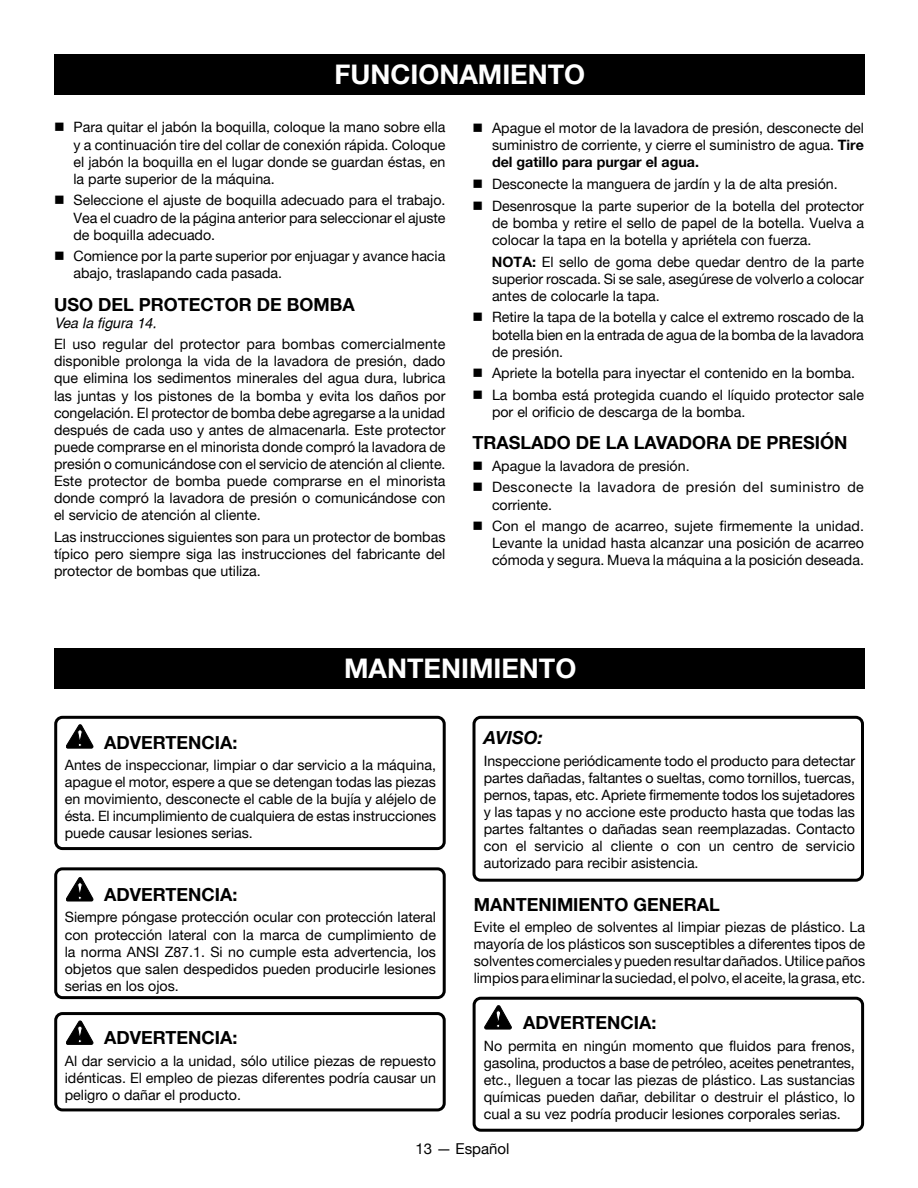
<style>
.page{position:relative;width:918px;height:1188px;background:#fff}
.page>*{position:absolute;margin:0;border:0;box-sizing:border-box;transform-origin:0 0}
.HEADING{font:700 27px "Helvetica Neue";color:#fff}
.Heading_2{font:700 18px "Helvetica Neue";color:#000}
.Warning{font:700 18px "Helvetica Neue";color:#000}
.Heading_2_w_no_space{font:700 18px "Helvetica Neue";color:#000}
.Warning-2{font:italic 700 18px "Helvetica Neue";color:#000}
.t1{font:15px "Helvetica Neue";color:#000}
.bullets{font:14.25px/17.1px "Helvetica Neue";color:#000;text-align:justify}
.Warning_Text{font:14.25px/17.1px "Helvetica Neue";color:#000;text-align:justify}
.Body_text{font:14.25px/17.1px "Helvetica Neue";letter-spacing:-.005em;color:#000;text-align:justify}
.bullets-2{font:14.25px/17.1px "Helvetica Neue";letter-spacing:.035em;color:#000}
.See_figure{font:italic 14.25px "Helvetica";color:#000}
.s1{font-weight:700}
</style>
<div class="page">
<div style="left:54px;top:716px;width:392px;height:134px;border:3px solid #000;border-radius:7px"></div>
<div style="left:472px;top:716px;width:392px;height:166px;border:3px solid #000;border-radius:7px"></div>
<div style="left:54px;top:867px;width:392px;height:132px;border:3px solid #000;border-radius:7px"></div>
<div style="left:54px;top:1012px;width:392px;height:99px;border:3px solid #000;border-radius:7px"></div>
<div style="left:473px;top:997px;width:391px;height:135px;border:3px solid #000;border-radius:7px"></div>
<svg style="left:66px;top:725px;width:27px;height:23px"></svg>
<svg style="left:66px;top:878px;width:27px;height:23px"></svg>
<svg style="left:66px;top:1021px;width:27px;height:23px"></svg>
<svg style="left:485px;top:1006px;width:26px;height:23px"></svg>
<div style="left:55px;top:649px;width:810px;height:40px;background:#000"></div>
<div style="left:54px;top:54px;width:811px;height:41px;background:#000"></div>
<p class="HEADING" style="left:334px;top:57px;width:252px">FUNCIONAMIENTO</p>
<p class="bullets" style="left:74px;top:119px;width:374px;text-indent:-20px">■ Para quitar el jabón la boquilla, coloque la mano sobre ella y a continuación tire del collar de conexión rápida. Coloque el jabón la boquilla en el lugar donde se guardan éstas, en la parte superior de la máquina.</p>
<p class="bullets" style="left:74px;top:192px;width:374px;text-indent:-20px">■ Seleccione el ajuste de boquilla adecuado para el trabajo.<br>Vea el cuadro de la página anterior para seleccionar el ajuste de boquilla adecuado.</p>
<p class="bullets" style="left:74px;top:247px;width:373px;text-indent:-20px">■ Comience por la parte superior por enjuagar y avance hacia abajo, traslapando cada pasada.</p>
<p class="Heading_2_w_no_space" style="left:54px;top:293px;width:302px">USO DEL PROTECTOR DE BOMBA</p>
<p class="See_figure" style="left:54px;top:314px;width:104px">Vea la figura 14.</p>
<p class="bullets" style="left:54px;top:335px;width:393px">El uso regular del protector para bombas comercialmente disponible prolonga la vida de la lavadora de presión, dado que elimina los sedimentos minerales del agua dura, lubrica las juntas y los pistones de la bomba y evita los daños por congelación. El protector de bomba debe agregarse a la unidad después de cada uso y antes de almacenarla. Este protector puede comprarse en el minorista donde compró la lavadora de presión o comunicándose con el servicio de atención al cliente.<br>Este protector de bomba puede comprarse en el minorista donde compró la lavadora de presión o comunicándose con el servicio de atención al cliente.</p>
<p class="bullets" style="left:54px;top:528px;width:393px">Las instrucciones siguientes son para un protector de bombas típico pero siempre siga las instrucciones del fabricante del protector de bombas que utiliza.</p>
<p class="bullets" style="left:492px;top:119px;width:374px;text-indent:-20px">■ Apague el motor de la lavadora de presión, desconecte del suministro de corriente, y cierre el suministro de agua. <span class="s1">Tire del gatillo para purgar el agua.</span></p>
<p class="bullets" style="left:472px;top:175px;width:367px">■ Desconecte la manguera de jardín y la de alta presión.</p>
<p class="bullets" style="left:492px;top:197px;width:374px;text-indent:-20px">■ Desenrosque la parte superior de la botella del protector de bomba y retire el sello de papel de la botella. Vuelva a colocar la tapa en la botella y apriétela con fuerza.</p>
<p class="bullets" style="left:492px;top:253px;width:374px"><span class="s1">NOTA:</span> El sello de goma debe quedar dentro de la parte superior roscada. Si se sale, asegúrese de volverlo a colocar antes de colocarle la tapa.</p>
<p class="bullets" style="left:492px;top:309px;width:373px;text-indent:-20px">■ Retire la tapa de la botella y calce el extremo roscado de la botella bien en la entrada de agua de la bomba de la lavadora de presión.</p>
<p class="bullets" style="left:472px;top:364px;width:384px">■ Apriete la botella para inyectar el contenido en la bomba.</p>
<p class="bullets" style="left:492px;top:386px;width:373px;text-indent:-20px">■ La bomba está protegida cuando el líquido protector sale por el orificio de descarga de la bomba.</p>
<p class="Heading_2" style="left:472px;top:432px;width:377px">TRASLADO DE LA LAVADORA DE PRESIÓN</p>
<p class="bullets" style="left:472px;top:457px;width:219px">■ Apague la lavadora de presión.</p>
<p class="bullets-2" style="left:492px;top:479px;width:373px;text-indent:-20px">■ Desconecte la lavadora de presión del suministro de corriente.</p>
<p class="bullets" style="left:492px;top:517px;width:374px;text-indent:-20px">■ Con el mango de acarreo, sujete firmemente la unidad.<br>Levante la unidad hasta alcanzar una posición de acarreo cómoda y segura. Mueva la máquina a la posición deseada.</p>
<p class="HEADING" style="left:344px;top:652px;width:234px">MANTENIMIENTO</p>
<p class="Warning" style="left:104px;top:731px;width:135px">ADVERTENCIA:</p>
<p class="Warning_Text" style="left:65px;top:756px;width:373px">Antes de inspeccionar, limpiar o dar servicio a la máquina, apague el motor, espere a que se detengan todas las piezas en movimiento, desconecte el cable de la bujía y aléjelo de ésta. El incumplimiento de cualquiera de estas instrucciones puede causar lesiones serias.</p>
<p class="Warning" style="left:104px;top:883px;width:135px">ADVERTENCIA:</p>
<p class="Warning_Text" style="left:65px;top:909px;width:373px">Siempre póngase protección ocular con protección lateral con protección lateral con la marca de cumplimiento de la norma ANSI Z87.1. Si no cumple esta advertencia, los objetos que salen despedidos pueden producirle lesiones serias en los ojos.</p>
<p class="Warning" style="left:104px;top:1027px;width:135px">ADVERTENCIA:</p>
<p class="Warning_Text" style="left:65px;top:1052px;width:373px">Al dar servicio a la unidad, sólo utilice piezas de repuesto idénticas. El empleo de piezas diferentes podría causar un peligro o dañar el producto.</p>
<p class="Warning-2" style="left:484px;top:727px;width:61px">AVISO:</p>
<p class="Warning_Text" style="left:484px;top:752px;width:373px">Inspeccione periódicamente todo el producto para detectar partes dañadas, faltantes o sueltas, como tornillos, tuercas, pernos, tapas, etc. Apriete firmemente todos los sujetadores y las tapas y no accione este producto hasta que todas las partes faltantes o dañadas sean reemplazadas. Contacto con el servicio al cliente o con un centro de servicio autorizado para recibir asistencia.</p>
<p class="Heading_2" style="left:474px;top:893px;width:248px">MANTENIMIENTO GENERAL</p>
<p class="Body_text" style="left:474px;top:918px;width:393px">Evite el empleo de solventes al limpiar piezas de plástico. La mayoría de los plásticos son susceptibles a diferentes tipos de solventes comerciales y pueden resultar dañados. Utilice paños limpios para eliminar la suciedad, el polvo, el aceite, la grasa, etc.</p>
<p class="Warning" style="left:523px;top:1012px;width:135px">ADVERTENCIA:</p>
<p class="Warning_Text" style="left:484px;top:1037px;width:373px">No permita en ningún momento que fluidos para frenos, gasolina, productos a base de petróleo, aceites penetrantes, etc., lleguen a tocar las piezas de plástico. Las sustancias químicas pueden dañar, debilitar o destruir el plástico, lo cual a su vez podría producir lesiones corporales serias.</p>
<p class="t1" style="left:416px;top:1139px;width:95px">13 — Español</p>
</div>
